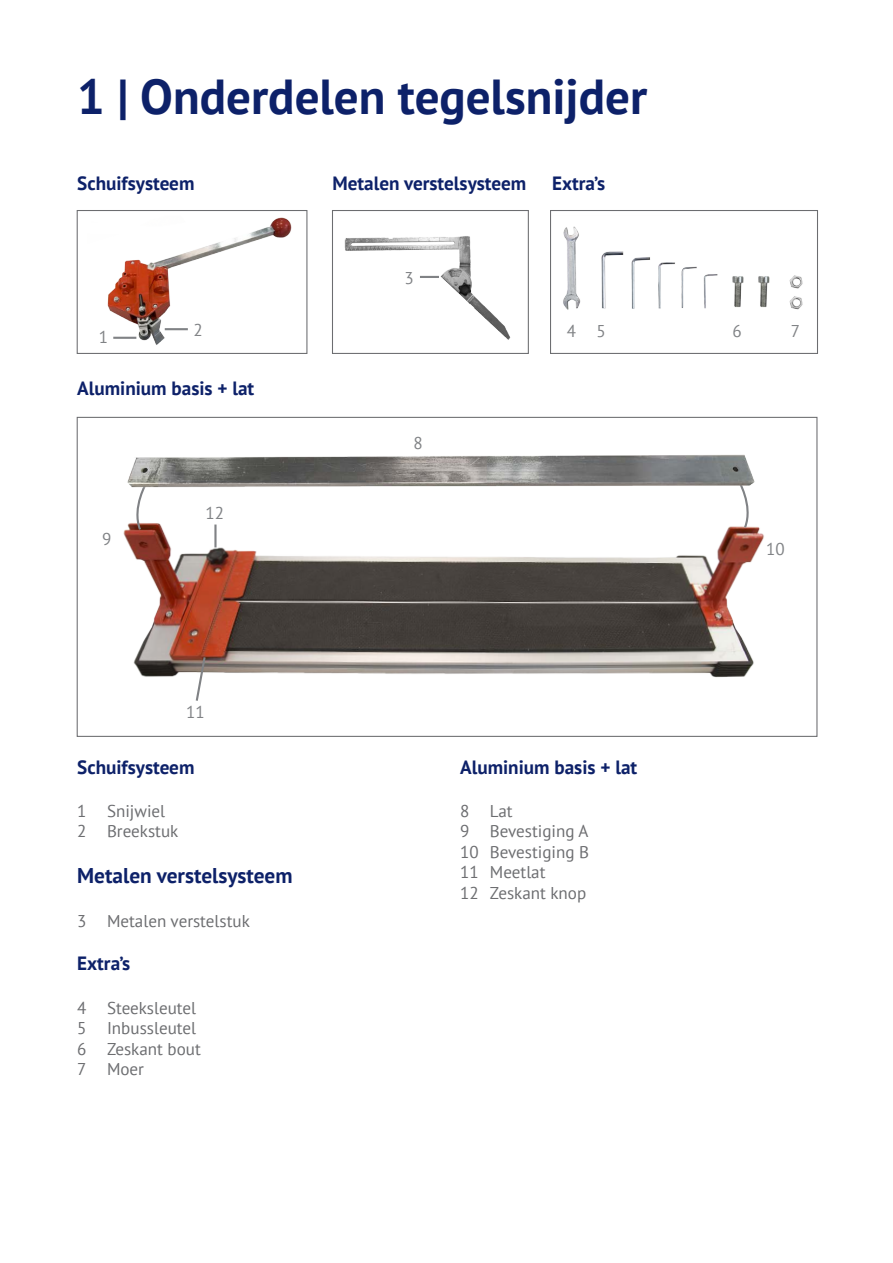
<style>
.page{position:relative;width:893px;height:1263px;background:#fff}
.page>*{position:absolute;margin:0;border:0;box-sizing:border-box;transform-origin:0 0}
.hoofdtitel_new{font:700 49.05px "PT Sans";color:#0d2169}
.title_new{font:700 21.3px "PT Sans";color:#0d2169}
.title_new-2{font:700 19.2px "PT Sans";color:#0d2169}
.opsomming_onderdeln{font:17.1px "PT Sans";color:#6c6d70}
.title_new-3{font:17.1px "PT Sans";color:#6c6d70}
.t1{font:17.1px "PT Sans";color:#808285}
</style>
<div class="page">
<img style="left:107px;top:217px;width:185px;height:128px">
<div style="left:77px;top:210px;width:230px;height:144px;border:1px solid #6c6d70"></div>
<img style="left:123px;top:523px;width:641px;height:155px">
<img style="left:344px;top:236px;width:167px;height:104px">
<div style="left:332px;top:210px;width:197px;height:144px;border:1px solid #6c6d70"></div>
<img style="left:732px;top:275px;width:71px;height:35px">
<div style="left:550px;top:210px;width:268px;height:144px;border:1px solid #6c6d70"></div>
<svg style="left:420px;top:276px;width:19px;height:2px"></svg>
<hr style="left:165px;top:328px;width:23px;height:2px;background:#808285">
<hr style="left:113px;top:337px;width:23px;height:2px;background:#808285">
<svg style="left:131px;top:495px;width:18px;height:37px"></svg>
<svg style="left:736px;top:495px;width:17px;height:35px"></svg>
<svg style="left:194px;top:655px;width:13px;height:46px"></svg>
<img style="left:76px;top:448px;width:679px;height:47px">
<img style="left:563px;top:226px;width:155px;height:84px">
<hr style="left:214px;top:524px;width:3px;height:23px;background:#808285">
<p class="hoofdtitel_new" style="left:77px;top:64px;width:571px">1 | Onderdelen tegelsnijder</p>
<p class="title_new-2" style="left:77px;top:170px;width:119px">Schuifsysteem</p>
<p class="title_new-2" style="left:332px;top:170px;width:195px">Metalen verstelsysteem</p>
<p class="title_new-2" style="left:552px;top:170px;width:55px">Extra’s</p>
<p class="t1" style="left:99px;top:326px;width:11px">1</p>
<p class="t1" style="left:193px;top:319px;width:11px">2</p>
<p class="title_new-2" style="left:77px;top:376px;width:179px">Aluminium basis + lat</p>
<p class="t1" style="left:102px;top:528px;width:11px">9</p>
<p class="t1" style="left:206px;top:502px;width:20px">12</p>
<p class="t1" style="left:186px;top:701px;width:20px">11</p>
<p class="title_new-2" style="left:77px;top:754px;width:119px">Schuifsysteem</p>
<p class="title_new-3" style="left:77px;top:800px;width:90px">1 Snijwiel</p>
<p class="title_new-3" style="left:77px;top:820px;width:103px">2 Breekstuk</p>
<p class="title_new" style="left:77px;top:862px;width:217px">Metalen verstelsysteem</p>
<p class="opsomming_onderdeln" style="left:77px;top:910px;width:174px">3 Metalen verstelstuk</p>
<p class="title_new-2" style="left:77px;top:951px;width:55px">Extra’s</p>
<p class="opsomming_onderdeln" style="left:77px;top:997px;width:120px">4 Steeksleutel</p>
<p class="opsomming_onderdeln" style="left:77px;top:1017px;width:120px">5 Inbussleutel</p>
<p class="opsomming_onderdeln" style="left:77px;top:1038px;width:125px">6 Zeskant bout</p>
<p class="opsomming_onderdeln" style="left:77px;top:1058px;width:68px">7 Moer</p>
<p class="t1" style="left:404px;top:267px;width:11px">3</p>
<p class="t1" style="left:413px;top:432px;width:11px">8</p>
<p class="t1" style="left:567px;top:320px;width:11px">4</p>
<p class="t1" style="left:596px;top:320px;width:11px">5</p>
<p class="t1" style="left:732px;top:320px;width:11px">6</p>
<p class="t1" style="left:791px;top:320px;width:11px">7</p>
<p class="t1" style="left:766px;top:538px;width:20px">10</p>
<p class="title_new-2" style="left:460px;top:754px;width:179px">Aluminium basis + lat</p>
<p class="opsomming_onderdeln" style="left:460px;top:800px;width:54px">8 Lat</p>
<p class="opsomming_onderdeln" style="left:460px;top:820px;width:130px">9 Bevestiging A</p>
<p class="opsomming_onderdeln" style="left:460px;top:841px;width:130px">10 Bevestiging B</p>
<p class="opsomming_onderdeln" style="left:460px;top:861px;width:87px">11 Meetlat</p>
<p class="opsomming_onderdeln" style="left:460px;top:882px;width:128px">12 Zeskant knop</p>
</div>
